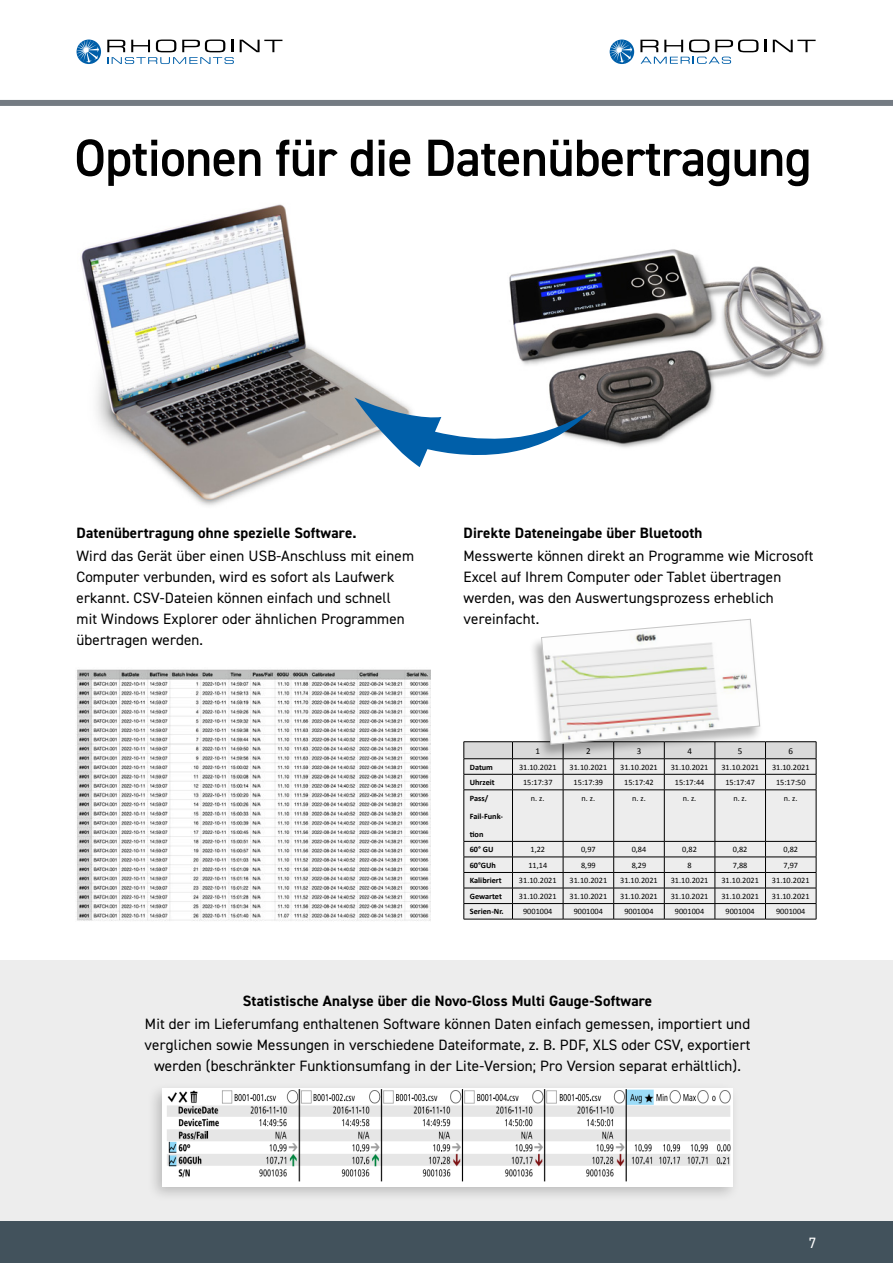
<style>
.page{position:relative;width:893px;height:1263px;background:#fff}
.page>*{position:absolute;margin:0;border:0;box-sizing:border-box;transform-origin:0 0}
.t1{font:600 52.5px "DIN2014";letter-spacing:-.01em;color:#000}
.t2{font:15px/21px "DIN2014";letter-spacing:.01em;color:#000}
.t3{font:700 15px "DIN2014";letter-spacing:.01em;color:#000}
.t4{font:15px "DIN2014";color:#fff}
.t5{font:9px "Calibri";color:#000}
.t6{font:8.25px "Calibri";color:#000}
.t7{font:700 8.25px/18px "Calibri";color:#000}
</style>
<div class="page">
<div style="left:0;top:100px;width:893px;height:6px;background:#747b83"></div>
<svg style="left:240px;top:40px;width:42px;height:12px"></svg>
<svg style="left:107px;top:40px;width:127px;height:24px"></svg>
<svg style="left:77px;top:40px;width:24px;height:24px"></svg>
<svg style="left:77px;top:40px;width:22px;height:23px"></svg>
<svg style="left:764px;top:40px;width:2px;height:12px"></svg>
<svg style="left:773px;top:40px;width:43px;height:12px"></svg>
<svg style="left:610px;top:40px;width:24px;height:24px"></svg>
<svg style="left:610px;top:40px;width:22px;height:23px"></svg>
<svg style="left:640px;top:40px;width:118px;height:24px"></svg>
<img style="left:509px;top:249px;width:317px;height:199px">
<svg style="left:465px;top:790px;width:351px;height:129px;background:#e6e6e6"></svg>
<hr style="left:464px;top:790px;width:1px;height:51px;background:#000">
<hr style="left:512px;top:790px;width:1px;height:51px;background:#000">
<hr style="left:563px;top:790px;width:1px;height:51px;background:#000">
<hr style="left:613px;top:790px;width:1px;height:51px;background:#000">
<hr style="left:664px;top:790px;width:1px;height:51px;background:#000">
<hr style="left:715px;top:790px;width:1px;height:51px;background:#000">
<hr style="left:765px;top:790px;width:1px;height:51px;background:#000">
<hr style="left:816px;top:790px;width:1px;height:51px;background:#000">
<hr style="left:464px;top:841px;width:48px;height:1px;background:#000">
<hr style="left:512px;top:841px;width:51px;height:1px;background:#000">
<hr style="left:563px;top:841px;width:51px;height:1px;background:#000">
<hr style="left:614px;top:841px;width:50px;height:1px;background:#000">
<hr style="left:664px;top:841px;width:51px;height:1px;background:#000">
<hr style="left:715px;top:841px;width:50px;height:1px;background:#000">
<hr style="left:765px;top:841px;width:51px;height:1px;background:#000">
<hr style="left:464px;top:857px;width:48px;height:1px;background:#000">
<hr style="left:512px;top:857px;width:51px;height:1px;background:#000">
<hr style="left:563px;top:857px;width:51px;height:1px;background:#000">
<hr style="left:614px;top:857px;width:50px;height:1px;background:#000">
<hr style="left:664px;top:857px;width:51px;height:1px;background:#000">
<hr style="left:715px;top:857px;width:50px;height:1px;background:#000">
<hr style="left:765px;top:857px;width:51px;height:1px;background:#000">
<hr style="left:464px;top:872px;width:48px;height:1px;background:#000">
<hr style="left:512px;top:872px;width:51px;height:1px;background:#000">
<hr style="left:563px;top:872px;width:51px;height:1px;background:#000">
<hr style="left:614px;top:872px;width:50px;height:1px;background:#000">
<hr style="left:664px;top:872px;width:51px;height:1px;background:#000">
<hr style="left:715px;top:872px;width:50px;height:1px;background:#000">
<hr style="left:765px;top:872px;width:51px;height:1px;background:#000">
<hr style="left:464px;top:888px;width:48px;height:1px;background:#000">
<hr style="left:512px;top:888px;width:51px;height:1px;background:#000">
<hr style="left:563px;top:888px;width:51px;height:1px;background:#000">
<hr style="left:614px;top:888px;width:50px;height:1px;background:#000">
<hr style="left:664px;top:888px;width:51px;height:1px;background:#000">
<hr style="left:715px;top:888px;width:50px;height:1px;background:#000">
<hr style="left:765px;top:888px;width:51px;height:1px;background:#000">
<hr style="left:464px;top:903px;width:48px;height:1px;background:#000">
<svg style="left:464px;top:842px;width:1px;height:77px"></svg>
<hr style="left:512px;top:903px;width:51px;height:1px;background:#000">
<svg style="left:512px;top:842px;width:1px;height:77px"></svg>
<hr style="left:563px;top:903px;width:51px;height:1px;background:#000">
<svg style="left:563px;top:842px;width:1px;height:77px"></svg>
<hr style="left:614px;top:903px;width:50px;height:1px;background:#000">
<svg style="left:613px;top:842px;width:1px;height:77px"></svg>
<hr style="left:664px;top:903px;width:51px;height:1px;background:#000">
<svg style="left:664px;top:842px;width:1px;height:77px"></svg>
<hr style="left:715px;top:903px;width:50px;height:1px;background:#000">
<svg style="left:715px;top:842px;width:1px;height:77px"></svg>
<hr style="left:765px;top:903px;width:51px;height:1px;background:#000">
<svg style="left:765px;top:842px;width:1px;height:77px"></svg>
<svg style="left:816px;top:842px;width:1px;height:77px"></svg>
<hr style="left:464px;top:919px;width:48px;height:1px;background:#000">
<hr style="left:512px;top:919px;width:51px;height:1px;background:#000">
<hr style="left:563px;top:919px;width:51px;height:1px;background:#000">
<hr style="left:614px;top:919px;width:50px;height:1px;background:#000">
<hr style="left:664px;top:919px;width:51px;height:1px;background:#000">
<hr style="left:715px;top:919px;width:50px;height:1px;background:#000">
<hr style="left:765px;top:919px;width:51px;height:1px;background:#000">
<div style="left:0;top:1221px;width:893px;height:42px;background:#42525c"></div>
<div style="left:0;top:960px;width:893px;height:260px;background:#ededed"></div>
<img style="left:80px;top:204px;width:314px;height:302px">
<svg style="left:354px;top:398px;width:238px;height:69px"></svg>
<div style="left:147px;top:1082px;width:593px;height:120px;background:#000;opacity:.21"></div>
<img style="left:163px;top:1089px;width:570px;height:97px">
<svg style="left:464px;top:618px;width:353px;height:172px"></svg>
<img style="left:76px;top:669px;width:354px;height:252px">
<h1 class="t1" style="left:74px;top:133px;width:738px">Optionen für die Datenübertragung</h1>
<p class="t3" style="left:77px;top:526px;width:281px">Datenübertragung ohne spezielle Software.</p>
<p class="t2" style="left:77px;top:545px;width:339px">Wird das Gerät über einen USB-Anschluss mit einem Computer verbunden, wird es sofort als Laufwerk erkannt. CSV-Dateien können einfach und schnell mit Windows Explorer oder ähnlichen Programmen übertragen werden.</p>
<p class="t3" style="left:463px;top:526px;width:240px">Direkte Dateneingabe über Bluetooth</p>
<p class="t2" style="left:463px;top:545px;width:352px">Messwerte können direkt an Programme wie Microsoft Excel auf Ihrem Computer oder Tablet übertragen werden, was den Auswertungsprozess erheblich vereinfacht.</p>
<p class="t5" style="left:535px;top:748px;width:6px">1</p>
<p class="t5" style="left:586px;top:748px;width:6px">2</p>
<p class="t5" style="left:637px;top:748px;width:6px">3</p>
<p class="t5" style="left:687px;top:748px;width:6px">4</p>
<p class="t5" style="left:738px;top:748px;width:6px">5</p>
<p class="t5" style="left:788px;top:748px;width:6px">6</p>
<p class="t7" style="left:470px;top:758px;width:25px">Datum</p>
<p class="t6" style="left:519px;top:764px;width:39px">31.10.2021</p>
<p class="t6" style="left:570px;top:764px;width:39px">31.10.2021</p>
<p class="t6" style="left:620px;top:764px;width:39px">31.10.2021</p>
<p class="t6" style="left:671px;top:764px;width:39px">31.10.2021</p>
<p class="t6" style="left:721px;top:764px;width:39px">31.10.2021</p>
<p class="t6" style="left:772px;top:764px;width:39px">31.10.2021</p>
<p class="t7" style="left:470px;top:774px;width:26px">Uhrzeit</p>
<p class="t6" style="left:523px;top:780px;width:31px">15:17:37</p>
<p class="t6" style="left:574px;top:780px;width:31px">15:17:39</p>
<p class="t6" style="left:624px;top:780px;width:31px">15:17:42</p>
<p class="t6" style="left:675px;top:780px;width:31px">15:17:44</p>
<p class="t6" style="left:725px;top:780px;width:31px">15:17:47</p>
<p class="t6" style="left:776px;top:780px;width:31px">15:17:50</p>
<p class="t7" style="left:470px;top:789px;width:35px">Pass/<br>Fail-Funk&shy;tion</p>
<p class="t6" style="left:531px;top:795px;width:15px">n. z.</p>
<p class="t6" style="left:582px;top:795px;width:15px">n. z.</p>
<p class="t6" style="left:632px;top:795px;width:15px">n. z.</p>
<p class="t6" style="left:683px;top:795px;width:15px">n. z.</p>
<p class="t6" style="left:733px;top:795px;width:15px">n. z.</p>
<p class="t6" style="left:784px;top:795px;width:15px">n. z.</p>
<p class="t7" style="left:470px;top:841px;width:25px">60° GU</p>
<p class="t6" style="left:530px;top:847px;width:16px">1,22</p>
<p class="t6" style="left:581px;top:847px;width:16px">0,97</p>
<p class="t6" style="left:632px;top:847px;width:16px">0,84</p>
<p class="t6" style="left:682px;top:847px;width:16px">0,82</p>
<p class="t6" style="left:733px;top:847px;width:16px">0,82</p>
<p class="t6" style="left:783px;top:847px;width:16px">0,82</p>
<p class="t7" style="left:470px;top:856px;width:28px">60°GUh</p>
<p class="t6" style="left:528px;top:862px;width:20px">11,14</p>
<p class="t6" style="left:581px;top:862px;width:16px">8,99</p>
<p class="t6" style="left:632px;top:862px;width:16px">8,29</p>
<p class="t6" style="left:687px;top:862px;width:6px">8</p>
<p class="t6" style="left:733px;top:862px;width:16px">7,88</p>
<p class="t6" style="left:783px;top:862px;width:16px">7,97</p>
<p class="t7" style="left:470px;top:872px;width:33px">Kalibriert</p>
<p class="t6" style="left:519px;top:878px;width:39px">31.10.2021</p>
<p class="t6" style="left:570px;top:878px;width:39px">31.10.2021</p>
<p class="t6" style="left:620px;top:878px;width:39px">31.10.2021</p>
<p class="t6" style="left:671px;top:878px;width:39px">31.10.2021</p>
<p class="t6" style="left:721px;top:878px;width:39px">31.10.2021</p>
<p class="t6" style="left:772px;top:878px;width:39px">31.10.2021</p>
<p class="t7" style="left:470px;top:887px;width:34px">Gewartet</p>
<p class="t6" style="left:519px;top:893px;width:39px">31.10.2021</p>
<p class="t6" style="left:570px;top:893px;width:39px">31.10.2021</p>
<p class="t6" style="left:620px;top:893px;width:39px">31.10.2021</p>
<p class="t6" style="left:671px;top:893px;width:39px">31.10.2021</p>
<p class="t6" style="left:721px;top:893px;width:39px">31.10.2021</p>
<p class="t6" style="left:772px;top:893px;width:39px">31.10.2021</p>
<p class="t7" style="left:470px;top:903px;width:35px">Serien-Nr.</p>
<p class="t6" style="left:523px;top:909px;width:31px">9001004</p>
<p class="t6" style="left:574px;top:909px;width:31px">9001004</p>
<p class="t6" style="left:624px;top:909px;width:31px">9001004</p>
<p class="t6" style="left:675px;top:909px;width:31px">9001004</p>
<p class="t6" style="left:725px;top:909px;width:31px">9001004</p>
<p class="t6" style="left:776px;top:909px;width:31px">9001004</p>
<p class="t3" style="left:243px;top:993px;width:411px">Statistische Analyse über die Novo-Gloss Multi Gauge-Software</p>
<p class="t2" style="left:145px;top:1013px;width:607px;text-align:center">Mit der im Lieferumfang enthaltenen Software können Daten einfach gemessen, importiert und verglichen sowie Messungen in verschiedene Dateiformate, z. B. PDF, XLS oder CSV, exportiert werden (beschränkter Funktionsumfang in der Lite-Version; Pro Version separat erhältlich).</p>
<p class="t4" style="left:809px;top:1235px;width:9px">7</p>
</div>
